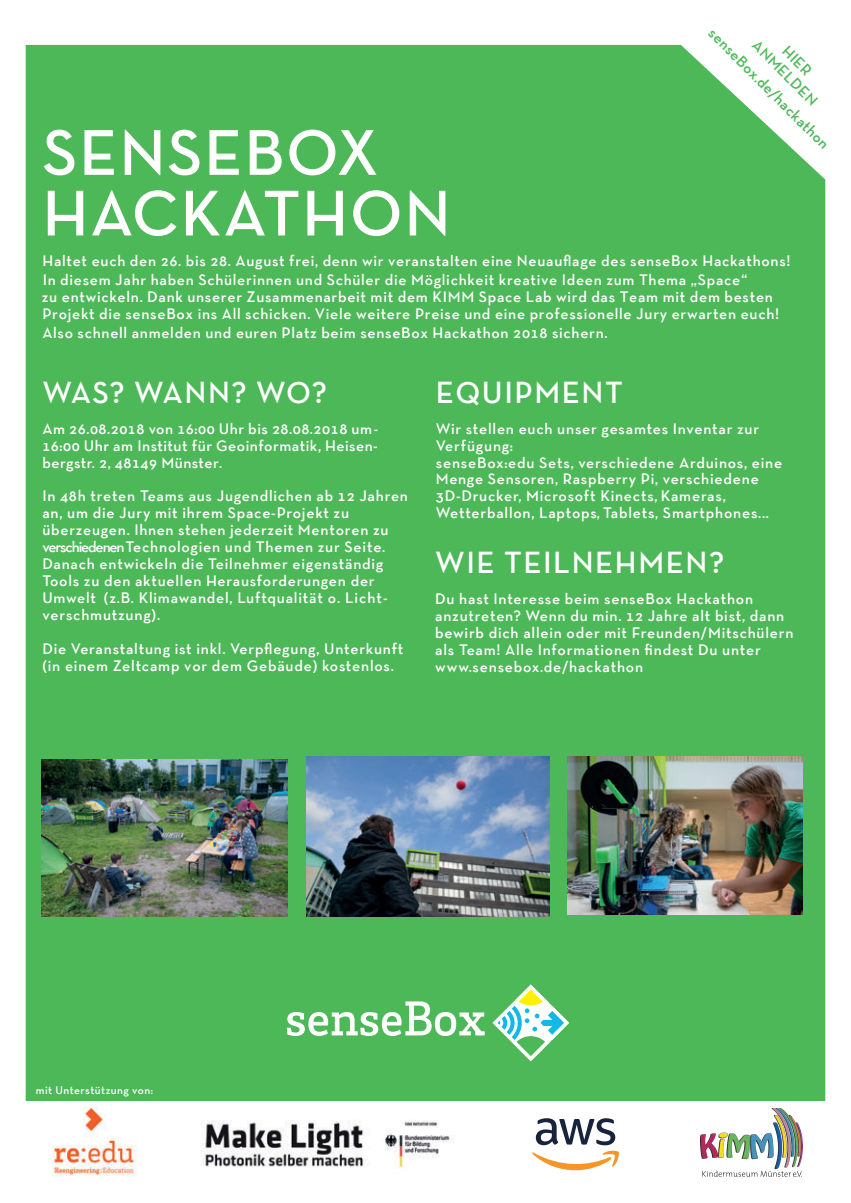
<style>
.page{position:relative;width:851px;height:1203px;background:#fff}
.page>*{position:absolute;margin:0;border:0;box-sizing:border-box;transform-origin:0 0}
.t1{font:600 65.6px/60.6px "Neutra Text TF";letter-spacing:.025em;color:#fff}
.t2{font:600 31px "Neutra Text TF";letter-spacing:.05em;color:#fff}
.t3{font:600 31px "Neutra Text TF";letter-spacing:.03em;color:#fff}
.t4{font:600 15.6px/17px "Neutra Text TF";letter-spacing:.045em;color:#fff}
.t5{font:600 15.6px/17px "Neutra Text TF";color:#4db858;text-align:center}
.t6{font:600 11.2px "Neutra Text TF";letter-spacing:.04em;color:#fff}
</style>
<div class="page">
<div style="left:26px;top:45px;width:799px;height:1056px;background:#4db858"></div>
<svg style="left:287px;top:979px;width:287px;height:87px;background:#6bc477"></svg>
<img style="left:42px;top:759px;width:246px;height:157px">
<img style="left:307px;top:756px;width:242px;height:160px">
<img style="left:567px;top:756px;width:235px;height:158px">
<img style="left:700px;top:1108px;width:102px;height:68px">
<svg style="left:532px;top:1118px;width:87px;height:52px"></svg>
<img style="left:201px;top:1120px;width:253px;height:48px">
<img style="left:53px;top:1107px;width:84px;height:69px">
<p class="t5" style="left:717px;top:25px;width:165px;rotate:45deg">senseBox.de/hackathon</p>
<p class="t5" style="left:773px;top:24px;width:86px;rotate:45deg">HIER<br>ANMELDEN</p>
<h1 class="t1" style="left:42px;top:121px;width:410px">SENSEBOX<br>HACKATHON</h1>
<p class="t4" style="left:42px;top:252px;width:750px;line-height:17.6px">Haltet euch den 26. bis 28. August frei, denn wir veranstalten eine Neuauflage des senseBox Hackathons!<br>In diesem Jahr haben Schülerinnen und Schüler die Möglichkeit kreative Ideen zum Thema „Space“<br>zu entwickeln. Dank unserer Zusammenarbeit mit dem KIMM Space Lab wird das Team mit dem besten Projekt die senseBox ins All schicken. Viele weitere Preise und eine professionelle Jury erwarten euch!</p>
<p class="t4" style="left:42px;top:324px;width:566px">Also schnell anmelden und euren Platz beim senseBox Hackathon 2018 sichern.</p>
<h2 class="t3" style="left:42px;top:373px;width:286px">WAS? WANN? WO?</h2>
<p class="t4" style="left:42px;top:420px;width:337px;text-align:justify">Am 26.08.2018 von 16:00 Uhr bis 28.08.2018 um-16:00 Uhr am Institut für Geoinformatik, Heisen&shy;bergstr. 2, 48149 Münster.</p>
<p class="t4" style="left:42px;top:487px;width:367px">In 48h treten Teams aus Jugendlichen ab 12 Jahren an, um die Jury mit ihrem Space-Projekt zu überzeugen. Ihnen stehen jederzeit Mentoren zu verschiedenen Technologien und Themen zur Seite.<br>Danach entwickeln die Teilnehmer eigenständig Tools zu den aktuellen Herausforderungen der Umwelt (z.B. Klimawandel, Luftqualität o. Licht&shy;verschmutzung).</p>
<p class="t4" style="left:42px;top:639px;width:362px">Die Veranstaltung ist inkl. Verpflegung, Unterkunft (in einem Zeltcamp vor dem Gebäude) kostenlos.</p>
<h2 class="t2" style="left:436px;top:373px;width:188px">EQUIPMENT</h2>
<p class="t4" style="left:436px;top:420px;width:348px">Wir stellen euch unser gesamtes Inventar zur Verfügung:<br>senseBox:edu Sets, verschiedene Arduinos, eine Menge Sensoren, Raspberry Pi, verschiedene 3D-Drucker, Microsoft Kinects, Kameras, Wetterballon, Laptops, Tablets, Smartphones...</p>
<h2 class="t2" style="left:435px;top:544px;width:290px">WIE TEILNEHMEN?</h2>
<p class="t4" style="left:435px;top:590px;width:360px">Du hast Interesse beim senseBox Hackathon anzutreten? Wenn du min. 12 Jahre alt bist, dann bewirb dich allein oder mit Freunden/Mitschülern als Team! Alle Informationen findest Du unter www.sensebox.de/hackathon</p>
<p class="t6" style="left:36px;top:1083px;width:119px">mit Unterstützung von:</p>
</div>
